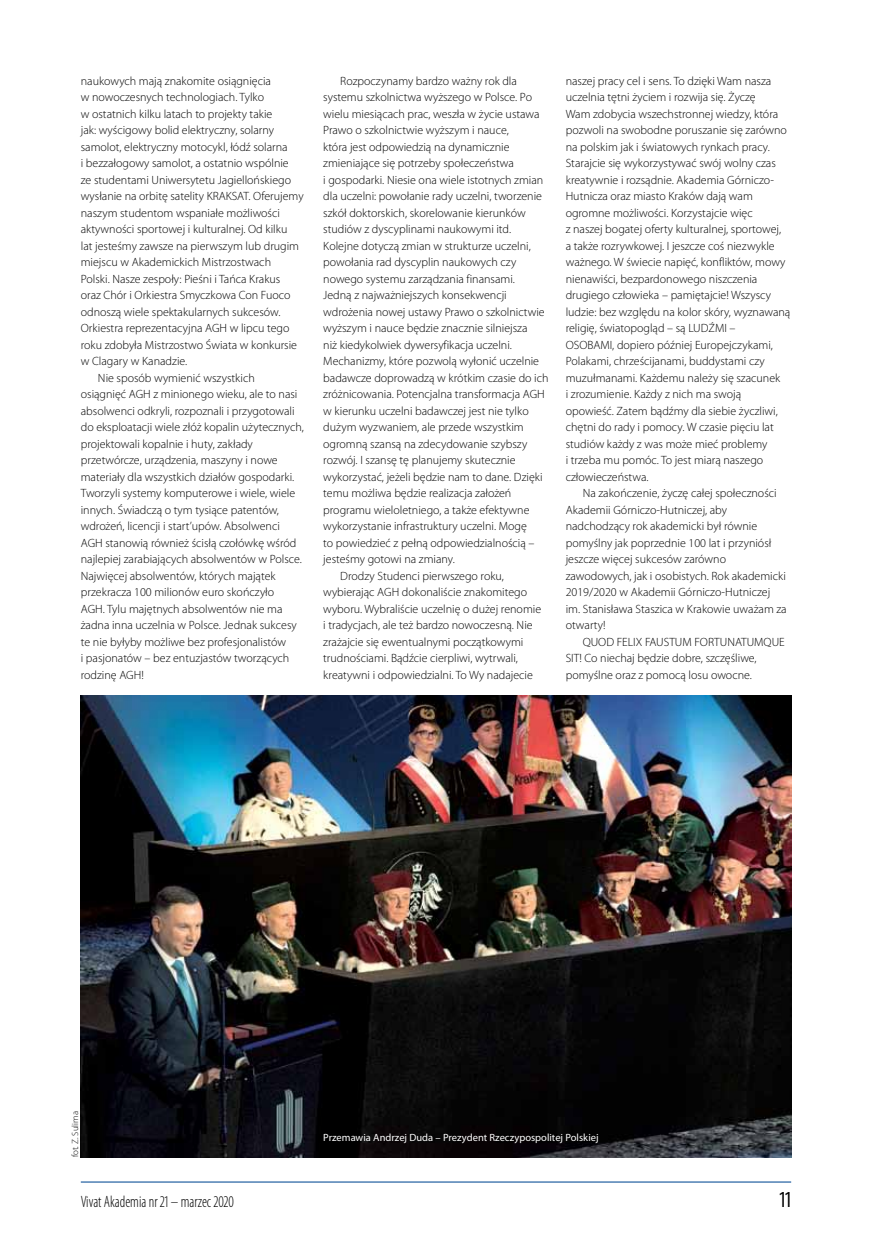
<style>
.page{position:relative;width:872px;height:1242px;background:#fff}
.page>*{position:absolute;margin:0;border:0;box-sizing:border-box;transform-origin:0 0}
.t1{font:condensed 23.1px "Myriad Pro";color:#000;scale:.91 1}
.t2{font:300 condensed 16.5px "Myriad Pro";color:#000;scale:.91 1}
.t3{font:300 12px/16.5px "Myriad Pro";color:#000}
.t4{font:10.5px "Myriad Pro";color:#fff}
.t5{font:300 9px "Myriad Pro";color:#000}
</style>
<div class="page">
<hr style="left:81px;top:1181px;width:710px;height:1px;background:#004892">
<img style="left:81px;top:695px;width:710px;height:462px">
<p class="t3" style="left:81px;top:72px;width:192px">naukowych mają znakomite osiągnięcia</p>
<p class="t3" style="left:81px;top:89px;width:185px">w nowoczesnych technologiach. Tylko</p>
<p class="t3" style="left:81px;top:105px;width:193px">w ostatnich kilku latach to projekty takie</p>
<p class="t3" style="left:81px;top:122px;width:195px">jak: wyścigowy bolid elektryczny, solarny</p>
<p class="t3" style="left:81px;top:138px;width:208px">samolot, elektryczny motocykl, łódź solarna</p>
<p class="t3" style="left:81px;top:155px;width:209px">i bezzałogowy samolot, a ostatnio wspólnie</p>
<p class="t3" style="left:81px;top:171px;width:212px">ze studentami Uniwersytetu Jagiellońskiego</p>
<p class="t3" style="left:81px;top:188px;width:224px">wysłanie na orbitę satelity KRAKSAT. Oferujemy</p>
<p class="t3" style="left:81px;top:204px;width:201px">naszym studentom wspaniałe możliwości</p>
<p class="t3" style="left:81px;top:221px;width:208px">aktywności sportowej i kulturalnej. Od kilku</p>
<p class="t3" style="left:81px;top:237px;width:220px">lat jesteśmy zawsze na pierwszym lub drugim</p>
<p class="t3" style="left:81px;top:254px;width:192px">miejscu w Akademickich Mistrzostwach</p>
<p class="t3" style="left:81px;top:270px;width:201px">Polski. Nasze zespoły: Pieśni i Tańca Krakus</p>
<p class="t3" style="left:81px;top:287px;width:211px">oraz Chór i Orkiestra Smyczkowa Con Fuoco</p>
<p class="t3" style="left:81px;top:303px;width:201px">odnoszą wiele spektakularnych sukcesów.</p>
<p class="t3" style="left:81px;top:320px;width:210px">Orkiestra reprezentacyjna AGH w lipcu tego</p>
<p class="t3" style="left:81px;top:336px;width:218px">roku zdobyła Mistrzostwo Świata w konkursie</p>
<p class="t3" style="left:81px;top:353px;width:108px">w Clagary w Kanadzie.</p>
<p class="t3" style="left:98px;top:369px;width:158px">Nie sposób wymienić wszystkich</p>
<p class="t3" style="left:81px;top:386px;width:218px">osiągnięć AGH z minionego wieku, ale to nasi</p>
<p class="t3" style="left:81px;top:402px;width:215px">absolwenci odkryli, rozpoznali i przygotowali</p>
<p class="t3" style="left:81px;top:419px;width:224px">do eksploatacji wiele złóż kopalin użytecznych,</p>
<p class="t3" style="left:81px;top:435px;width:174px">projektowali kopalnie i huty, zakłady</p>
<p class="t3" style="left:81px;top:452px;width:198px">przetwórcze, urządzenia, maszyny i nowe</p>
<p class="t3" style="left:81px;top:468px;width:215px">materiały dla wszystkich działów gospodarki.</p>
<p class="t3" style="left:81px;top:485px;width:216px">Tworzyli systemy komputerowe i wiele, wiele</p>
<p class="t3" style="left:81px;top:501px;width:200px">innych. Świadczą o tym tysiące patentów,</p>
<p class="t3" style="left:81px;top:518px;width:201px">wdrożeń, licencji i start’upów. Absolwenci</p>
<p class="t3" style="left:81px;top:534px;width:217px">AGH stanowią również ścisłą czołówkę wśród</p>
<p class="t3" style="left:81px;top:551px;width:223px">najlepiej zarabiających absolwentów w Polsce.</p>
<p class="t3" style="left:81px;top:567px;width:196px">Najwięcej absolwentów, których majątek</p>
<p class="t3" style="left:81px;top:584px;width:195px">przekracza 100 milionów euro skończyło</p>
<p class="t3" style="left:81px;top:600px;width:203px">AGH. Tylu majętnych absolwentów nie ma</p>
<p class="t3" style="left:81px;top:617px;width:217px">żadna inna uczelnia w Polsce. Jednak sukcesy</p>
<p class="t3" style="left:81px;top:633px;width:207px">te nie byłyby możliwe bez profesjonalistów</p>
<p class="t3" style="left:81px;top:650px;width:210px">i pasjonatów – bez entuzjastów tworzących</p>
<p class="t3" style="left:81px;top:666px;width:64px">rodzinę AGH!</p>
<p class="t3" style="left:340px;top:72px;width:178px">Rozpoczynamy bardzo ważny rok dla</p>
<p class="t3" style="left:323px;top:89px;width:210px">systemu szkolnictwa wyższego w Polsce. Po</p>
<p class="t3" style="left:323px;top:105px;width:218px">wielu miesiącach prac, weszła w życie ustawa</p>
<p class="t3" style="left:323px;top:122px;width:187px">Prawo o szkolnictwie wyższym i nauce,</p>
<p class="t3" style="left:323px;top:138px;width:188px">która jest odpowiedzią na dynamicznie</p>
<p class="t3" style="left:323px;top:155px;width:192px">zmieniające się potrzeby społeczeństwa</p>
<p class="t3" style="left:323px;top:171px;width:221px">i gospodarki. Niesie ona wiele istotnych zmian</p>
<p class="t3" style="left:323px;top:188px;width:220px">dla uczelni: powołanie rady uczelni, tworzenie</p>
<p class="t3" style="left:323px;top:204px;width:204px">szkół doktorskich, skorelowanie kierunków</p>
<p class="t3" style="left:323px;top:221px;width:189px">studiów z dyscyplinami naukowymi itd.</p>
<p class="t3" style="left:323px;top:237px;width:209px">Kolejne dotyczą zmian w strukturze uczelni,</p>
<p class="t3" style="left:323px;top:254px;width:194px">powołania rad dyscyplin naukowych czy</p>
<p class="t3" style="left:323px;top:270px;width:193px">nowego systemu zarządzania finansami.</p>
<p class="t3" style="left:323px;top:287px;width:185px">Jedną z najważniejszych konsekwencji</p>
<p class="t3" style="left:323px;top:303px;width:223px">wdrożenia nowej ustawy Prawo o szkolnictwie</p>
<p class="t3" style="left:323px;top:320px;width:206px">wyższym i nauce będzie znacznie silniejsza</p>
<p class="t3" style="left:323px;top:336px;width:190px">niż kiedykolwiek dywersyfikacja uczelni.</p>
<p class="t3" style="left:323px;top:353px;width:217px">Mechanizmy, które pozwolą wyłonić uczelnie</p>
<p class="t3" style="left:323px;top:369px;width:227px">badawcze doprowadzą w krótkim czasie do ich</p>
<p class="t3" style="left:323px;top:386px;width:223px">zróżnicowania. Potencjalna transformacja AGH</p>
<p class="t3" style="left:323px;top:402px;width:207px">w kierunku uczelni badawczej jest nie tylko</p>
<p class="t3" style="left:323px;top:419px;width:202px">dużym wyzwaniem, ale przede wszystkim</p>
<p class="t3" style="left:323px;top:435px;width:206px">ogromną szansą na zdecydowanie szybszy</p>
<p class="t3" style="left:323px;top:452px;width:194px">rozwój. I szansę tę planujemy skutecznie</p>
<p class="t3" style="left:323px;top:468px;width:221px">wykorzystać, jeżeli będzie nam to dane. Dzięki</p>
<p class="t3" style="left:323px;top:485px;width:189px">temu możliwa będzie realizacja założeń</p>
<p class="t3" style="left:323px;top:501px;width:208px">programu wieloletniego, a także efektywne</p>
<p class="t3" style="left:323px;top:518px;width:205px">wykorzystanie infrastruktury uczelni. Mogę</p>
<p class="t3" style="left:323px;top:534px;width:213px">to powiedzieć z pełną odpowiedzialnością –</p>
<p class="t3" style="left:323px;top:551px;width:133px">jesteśmy gotowi na zmiany.</p>
<p class="t3" style="left:340px;top:567px;width:165px">Drodzy Studenci pierwszego roku,</p>
<p class="t3" style="left:323px;top:584px;width:205px">wybierając AGH dokonaliście znakomitego</p>
<p class="t3" style="left:323px;top:600px;width:219px">wyboru. Wybraliście uczelnię o dużej renomie</p>
<p class="t3" style="left:323px;top:617px;width:211px">i tradycjach, ale też bardzo nowoczesną. Nie</p>
<p class="t3" style="left:323px;top:633px;width:202px">zrażajcie się ewentualnymi początkowymi</p>
<p class="t3" style="left:323px;top:650px;width:196px">trudnościami. Bądźcie cierpliwi, wytrwali,</p>
<p class="t3" style="left:323px;top:666px;width:211px">kreatywni i odpowiedzialni. To Wy nadajecie</p>
<p class="t3" style="left:566px;top:72px;width:226px">naszej pracy cel i sens. To dzięki Wam nasza uczelnia tętni życiem i rozwija się. Życzę<br>Wam zdobycia wszechstronnej wiedzy, która pozwoli na swobodne poruszanie się zarówno na polskim jak i światowych rynkach pracy.<br>Starajcie się wykorzystywać swój wolny czas kreatywnie i rozsądnie. Akademia Górniczo-Hutnicza oraz miasto Kraków dają wam ogromne możliwości. Korzystajcie więc<br>z naszej bogatej oferty kulturalnej, sportowej,<br>a także rozrywkowej. I jeszcze coś niezwykle ważnego. W świecie napięć, konfliktów, mowy nienawiści, bezpardonowego niszczenia drugiego człowieka – pamiętajcie! Wszyscy ludzie: bez względu na kolor skóry, wyznawaną religię, światopogląd – są LUDŹMI –<br>OSOBAMI, dopiero później Europejczykami, Polakami, chrześcijanami, buddystami czy muzułmanami. Każdemu należy się szacunek<br>i zrozumienie. Każdy z nich ma swoją opowieść. Zatem bądźmy dla siebie życzliwi, chętni do rady i pomocy. W czasie pięciu lat studiów każdy z was może mieć problemy<br>i trzeba mu pomóc. To jest miarą naszego człowieczeństwa.</p>
<p class="t3" style="left:566px;top:485px;width:222px;text-indent:17px">Na zakończenie, życzę całej społeczności Akademii Górniczo-Hutniczej, aby nadchodzący rok akademicki był równie pomyślny jak poprzednie 100 lat i przyniósł jeszcze więcej sukcesów zarówno zawodowych, jak i osobistych. Rok akademicki 2019/2020 w Akademii Górniczo-Hutniczej im. Stanisława Staszica w Krakowie uważam za otwarty!</p>
<p class="t3" style="left:566px;top:633px;width:220px;text-indent:17px">QUOD FELIX FAUSTUM FORTUNATUMQUE<br>SIT! Co niechaj będzie dobre, szczęśliwe, pomyślne oraz z pomocą losu owocne.</p>
<p class="t5" style="left:70px;top:1157px;width:48px;rotate:-90deg">fot. Z. Sulima</p>
<p class="t4" style="left:323px;top:1131px;width:277px">Przemawia Andrzej Duda – Prezydent Rzeczypospolitej Polskiej</p>
<h2 class="t2" style="left:81px;top:1192px;width:170px">Vivat Akademia nr 21 – marzec 2020</h2>
<h1 class="t1" style="left:780px;top:1186px;width:14px">11</h1>
</div>
